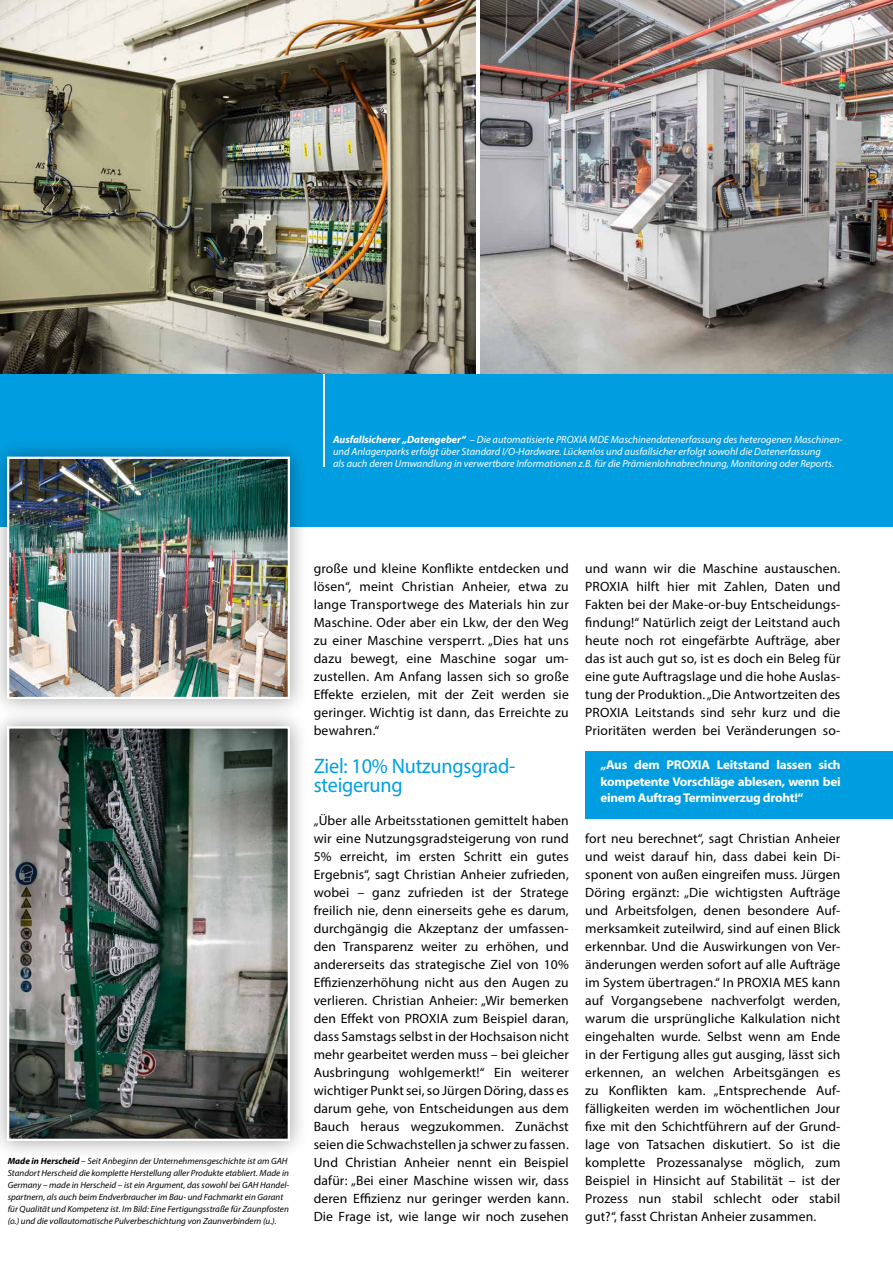
<style>
.page{position:relative;width:893px;height:1263px;background:#fff}
.page>*{position:absolute;margin:0;border:0;box-sizing:border-box;transform-origin:0 0}
.t1{font:21px/19.5px "Myriad Pro";letter-spacing:-.01em;color:#009fe3;scale:.96 1}
.t2{font:13.5px/18px "Myriad Pro";letter-spacing:.01em;color:#000;text-align:justify}
.t3{font:700 12.75px/16.5px "Myriad Pro";letter-spacing:-.02em;color:#fff;text-align:justify}
.t4{font:italic 10.5px/12px "Myriad Pro";color:#fff}
.t5{font:italic 9px/12px "Myriad Pro";color:#000}
.s1{font-weight:700}
</style>
<div class="page">
<div style="left:0;top:374px;width:893px;height:153px;background:#009ee1"></div>
<div style="left:585px;top:751px;width:308px;height:67px;background:#009ee1"></div>
<div style="left:0;top:438px;width:309px;height:280px;background:#000;opacity:.37"></div>
<img style="left:10px;top:460px;width:277px;height:236px">
<div style="left:7px;top:457px;width:283px;height:242px;border:2px solid #fff"></div>
<div style="left:0;top:708px;width:309px;height:452px;background:#000;opacity:.37"></div>
<img style="left:10px;top:729px;width:277px;height:409px">
<div style="left:7px;top:726px;width:283px;height:415px;border:2px solid #fff"></div>
<hr style="left:323px;top:373px;width:1px;height:94px;background:#fff">
<img style="left:0;top:0;width:893px;height:374px">
<hr style="left:476px;top:0;width:4px;height:374px;background:#fff">
<p class="t4" style="left:333px;top:433px;width:511px"><span class="s1">Ausfallsicherer „Datengeber“</span> – Die automatisierte PROXIA MDE Maschinendatenerfassung des heterogenen Maschinen&shy;und Anlagenparks erfolgt über Standard I/O-Hardware. Lückenlos und ausfallsicher erfolgt sowohl die Datenerfassung<br>als auch deren Umwandlung in verwertbare Informationen z.B. für die Prämienlohnabrechnung, Monitoring oder Reports.</p>
<p class="t5" style="left:8px;top:1155px;width:283px"><span class="s1">Made in Herscheid</span> – Seit Anbeginn der Unternehmensgeschichte ist am GAH Standort Herscheid die komplette Herstellung aller Produkte etabliert. Made in Germany – made in Herscheid – ist ein Argument, das sowohl bei GAH Handel&shy;spartnern, als auch beim Endverbraucher im Bau- und Fachmarkt ein Garant für Qualität und Kompetenz ist. Im Bild: Eine Fertigungsstraße für Zaunpfosten (o.) und die vollautomatische Pulverbeschichtung von Zaunverbindern (u.).</p>
<p class="t2" style="left:314px;top:559px;width:257px">große und kleine Konflikte entdecken und lösen“, meint Christian Anheier, etwa zu lange Transportwege des Materials hin zur Maschine. Oder aber ein Lkw, der den Weg zu einer Maschine versperrt. „Dies hat uns dazu bewegt, eine Maschine sogar um&shy;zustellen. Am Anfang lassen sich so große Effekte erzielen, mit der Zeit werden sie geringer. Wichtig ist dann, das Erreichte zu bewahren.“</p>
<h1 class="t1" style="left:314px;top:755px;width:212px">Ziel: 10% Nutzungsgrad&shy;steigerung</h1>
<p class="t2" style="left:314px;top:811px;width:257px">„Über alle Arbeitsstationen gemittelt haben wir eine Nutzungsgradsteigerung von rund 5% erreicht, im ersten Schritt ein gutes Ergebnis“, sagt Christian Anheier zufrieden, wobei – ganz zufrieden ist der Stratege freilich nie, denn einerseits gehe es darum, durchgängig die Akzeptanz der umfassen&shy;den Transparenz weiter zu erhöhen, und andererseits das strategische Ziel von 10% Effizienzerhöhung nicht aus den Augen zu verlieren. Christian Anheier: „Wir bemerken den Effekt von PROXIA zum Beispiel daran, dass Samstags selbst in der Hochsaison nicht mehr gearbeitet werden muss – bei gleicher Ausbringung wohlgemerkt!“ Ein weiterer wichtiger Punkt sei, so Jürgen Döring, dass es darum gehe, von Entscheidungen aus dem Bauch heraus wegzukommen. Zunächst seien die Schwachstellen ja schwer zu fassen.<br>Und Christian Anheier nennt ein Beispiel dafür: „Bei einer Maschine wissen wir, dass deren Effizienz nur geringer werden kann.<br>Die Frage ist, wie lange wir noch zusehen</p>
<p class="t2" style="left:585px;top:559px;width:257px">und wann wir die Maschine austauschen.<br>PROXIA hilft hier mit Zahlen, Daten und Fakten bei der Make-or-buy Entscheidungs&shy;findung!“ Natürlich zeigt der Leitstand auch heute noch rot eingefärbte Aufträge, aber das ist auch gut so, ist es doch ein Beleg für eine gute Auftragslage und die hohe Auslas&shy;tung der Produktion. „Die Antwortzeiten des PROXIA Leitstands sind sehr kurz und die Prioritäten werden bei Veränderungen so-</p>
<p class="t3" style="left:600px;top:756px;width:242px">„Aus dem PROXIA Leitstand lassen sich kompetente Vorschläge ablesen, wenn bei einem Auftrag Terminverzug droht!“</p>
<p class="t2" style="left:585px;top:829px;width:257px">fort neu berechnet“, sagt Christian Anheier und weist darauf hin, dass dabei kein Di&shy;sponent von außen eingreifen muss. Jürgen Döring ergänzt: „Die wichtigsten Aufträge und Arbeitsfolgen, denen besondere Auf&shy;merksamkeit zuteilwird, sind auf einen Blick erkennbar. Und die Auswirkungen von Ver&shy;änderungen werden sofort auf alle Aufträge im System übertragen.“ In PROXIA MES kann auf Vorgangsebene nachverfolgt werden, warum die ursprüngliche Kalkulation nicht eingehalten wurde. Selbst wenn am Ende in der Fertigung alles gut ausging, lässt sich erkennen, an welchen Arbeitsgängen es zu Konflikten kam. „Entsprechende Auf&shy;fälligkeiten werden im wöchentlichen Jour fixe mit den Schichtführern auf der Grund&shy;lage von Tatsachen diskutiert. So ist die komplette Prozessanalyse möglich, zum Beispiel in Hinsicht auf Stabilität – ist der Prozess nun stabil schlecht oder stabil gut?“, fasst Christan Anheier zusammen.</p>
</div>
